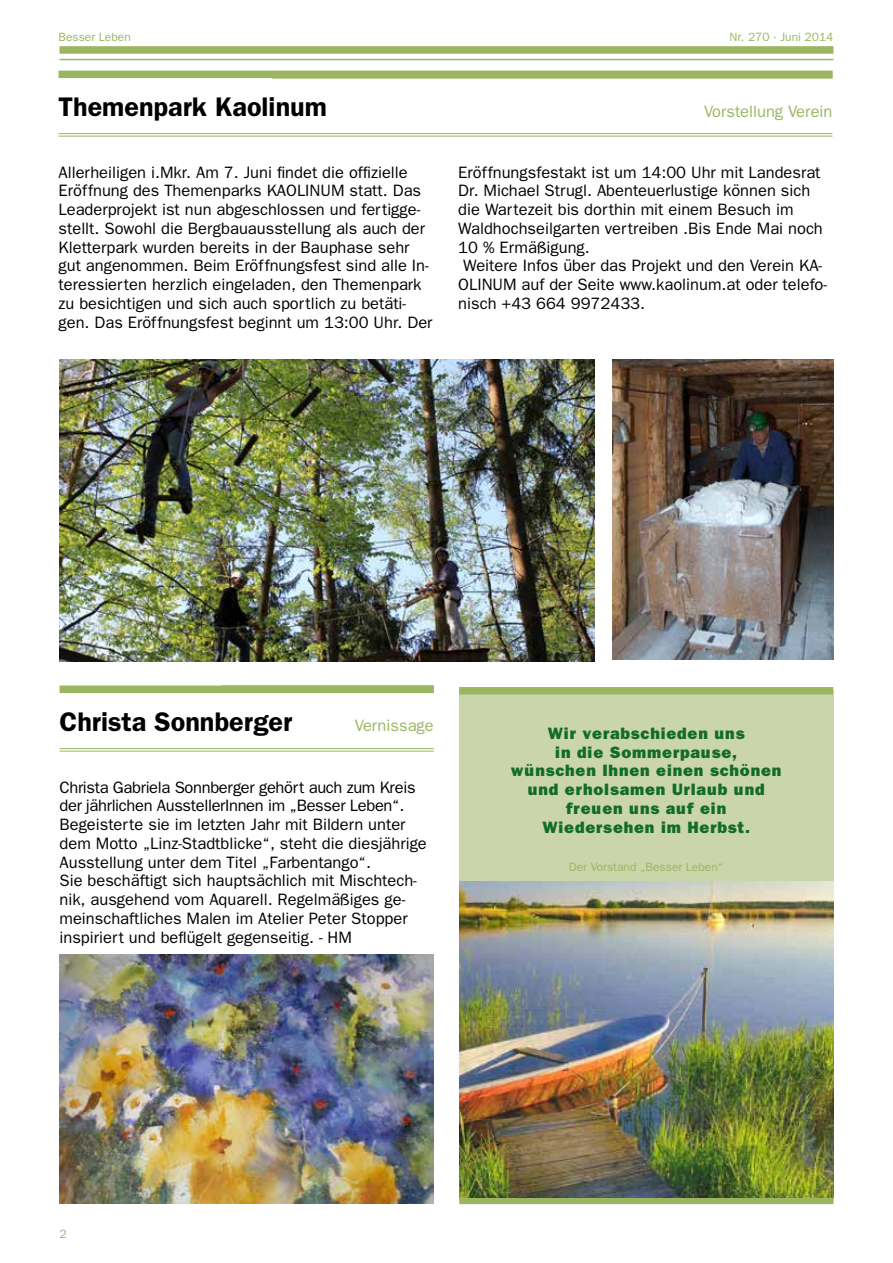
<style>
.page{position:relative;width:893px;height:1263px;background:#fff}
.page>*{position:absolute;margin:0;border:0;box-sizing:border-box;transform-origin:0 0}
.t1{font:600 27px "Franklin Gothic";color:#000}
.t2{font:16.5px/18.8px "Franklin Gothic";color:#000}
.t3{font:800 16.5px/18.8px "Franklin Gothic";letter-spacing:.05em;color:#126c28;text-align:center}
.t4{font:16.5px "Franklin Gothic";color:#9bb661}
.t5{font:12px "Franklin Gothic";color:#9bb661}
</style>
<div class="page">
<div style="left:59px;top:71px;width:773px;height:7px;background:#9bb661"></div>
<hr style="left:59px;top:133px;width:773px;height:1px;background:#9bb661">
<hr style="left:59px;top:136px;width:773px;height:1px;background:#9bb661">
<img style="left:60px;top:360px;width:534px;height:302px">
<div style="left:60px;top:46px;width:773px;height:8px;background:#9bb661"></div>
<hr style="left:60px;top:59px;width:773px;height:1px;background:#9bb661">
<div style="left:272px;top:71px;width:560px;height:8px;background:#9bb661"></div>
<div style="left:60px;top:685px;width:374px;height:8px;background:#9bb661"></div>
<hr style="left:60px;top:748px;width:374px;height:1px;background:#9bb661">
<hr style="left:60px;top:751px;width:374px;height:1px;background:#9bb661">
<div style="left:459px;top:690px;width:374px;height:197px;background:#cad5a9"></div>
<div style="left:459px;top:687px;width:374px;height:7px;background:#9bb661"></div>
<div style="left:459px;top:1197px;width:374px;height:7px;background:#9bb661"></div>
<img style="left:459px;top:881px;width:374px;height:317px">
<img style="left:60px;top:955px;width:374px;height:248px">
<img style="left:612px;top:360px;width:221px;height:300px">
<p class="t5" style="left:59px;top:30px;width:74px">Besser Leben</p>
<p class="t5" style="left:730px;top:30px;width:105px">Nr. 270 · Juni 2014</p>
<h1 class="t1" style="left:59px;top:91px;width:270px">Themenpark Kaolinum</h1>
<p class="t4" style="left:704px;top:102px;width:130px">Vorstellung Verein</p>
<p class="t2" style="left:59px;top:163px;width:375px">Allerheiligen i.Mkr. Am 7. Juni findet die offizielle Eröffnung des Themenparks KAOLINUM statt. Das Leaderprojekt ist nun abgeschlossen und fertigge&shy;stellt. Sowohl die Bergbauausstellung als auch der Kletterpark wurden bereits in der Bauphase sehr gut angenommen. Beim Eröffnungsfest sind alle In&shy;teressierten herzlich eingeladen, den Themenpark zu besichtigen und sich auch sportlich zu betäti&shy;gen. Das Eröffnungsfest beginnt um 13:00 Uhr. Der</p>
<p class="t2" style="left:458px;top:163px;width:370px">Eröffnungsfestakt ist um 14:00 Uhr mit Landesrat Dr. Michael Strugl. Abenteuerlustige können sich die Wartezeit bis dorthin mit einem Besuch im Waldhochseilgarten vertreiben .Bis Ende Mai noch 10 % Ermäßigung.<br>Weitere Infos über das Projekt und den Verein KA-OLINUM auf der Seite www.kaolinum.at oder telefo&shy;nisch +43 664 9972433.</p>
<h1 class="t1" style="left:60px;top:706px;width:234px">Christa Sonnberger</h1>
<p class="t4" style="left:355px;top:716px;width:80px">Vernissage</p>
<p class="t2" style="left:60px;top:778px;width:369px">Christa Gabriela Sonnberger gehört auch zum Kreis der jährlichen AusstellerInnen im „Besser Leben“.<br>Begeisterte sie im letzten Jahr mit Bildern unter dem Motto „Linz-Stadtblicke“, steht die diesjährige Ausstellung unter dem Titel „Farbentango“.<br>Sie beschäftigt sich hauptsächlich mit Mischtech&shy;nik, ausgehend vom Aquarell. Regelmäßiges ge&shy;meinschaftliches Malen im Atelier Peter Stopper inspiriert und beflügelt gegenseitig. - HM</p>
<p class="t3" style="left:511px;top:724px;width:272px">Wir verabschieden uns<br>in die Sommerpause, wünschen Ihnen einen schönen und erholsamen Urlaub und freuen uns auf ein<br>Wiedersehen im Herbst.</p>
<p class="t5" style="left:569px;top:860px;width:156px">Der Vorstand „Besser Leben“</p>
<p class="t5" style="left:60px;top:1227px;width:9px">2</p>
</div>
